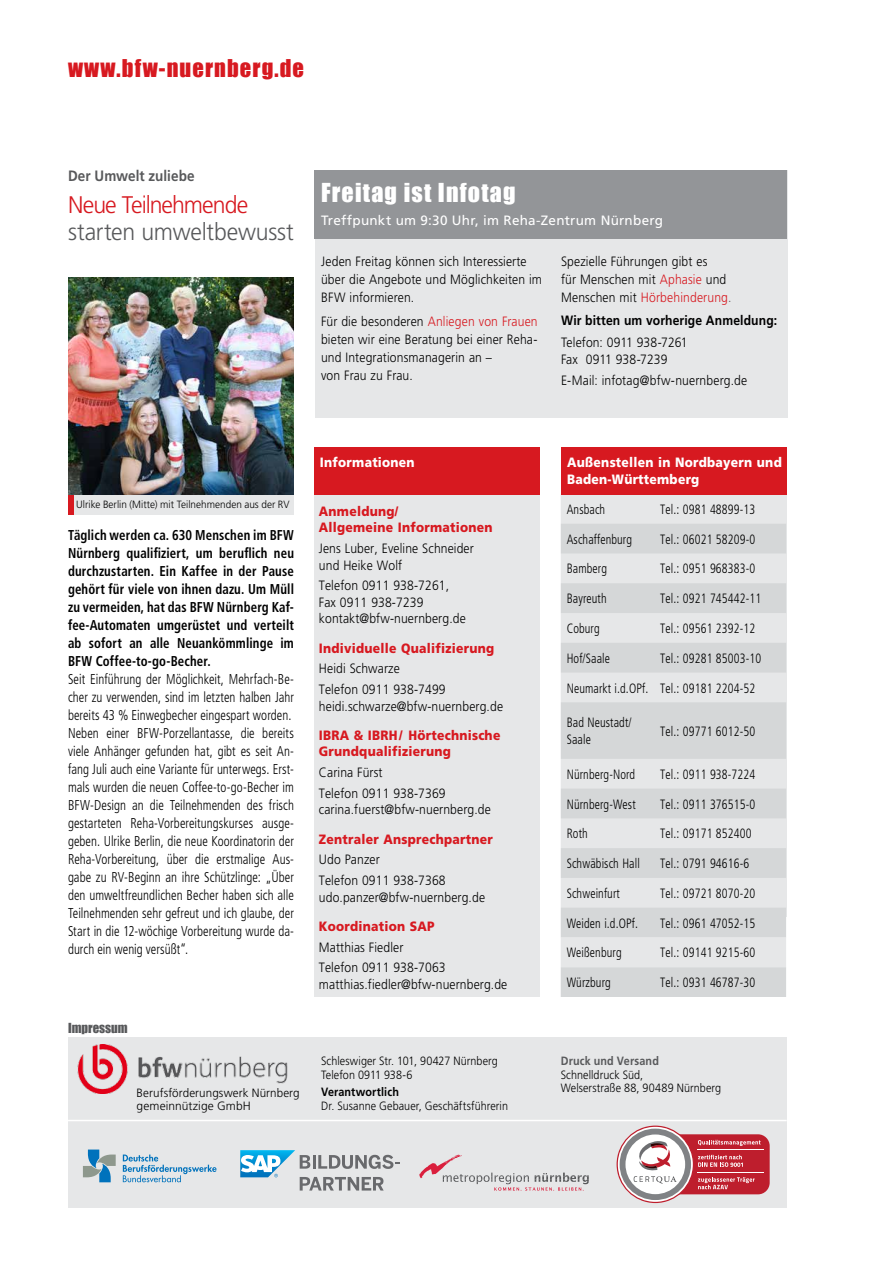
<style>
.page{position:relative;width:893px;height:1263px;background:#fff}
.page>*{position:absolute;margin:0;border:0;box-sizing:border-box;transform-origin:0 0}
.t1{font:300 24px "Frutiger LT Std";letter-spacing:-.01em;color:#58595b;scale:.96 1}
.t2{font:24px "Impact";letter-spacing:.05em;color:#fff}
.t3{font:300 24px "Frutiger LT Std";letter-spacing:-.04em;color:#d71920;scale:.96 1}
.t4{font:22.5px "Impact";letter-spacing:.05em;color:#d71920}
.t5{font:700 15px "Frutiger LT Std";letter-spacing:.005em;color:#58595b;scale:.9 1}
.t6{font:300 condensed 14.25px/18px "Frutiger LT Std";letter-spacing:.005em;color:#000;scale:.9 1}
.t7{font:700 condensed 14.25px/18px "Frutiger LT Std";letter-spacing:.01em;color:#000;text-align:justify;scale:.9 1}
.t8{font:300 13.5px/18px "Frutiger LT Std";letter-spacing:.01em;color:#000;scale:.9 1}
.t9{font:300 condensed 13.5px/16.5px "Frutiger LT Std";letter-spacing:.01em;color:#000;scale:.9 1}
.t10{font:900 13.5px/16.5px "Frutiger LT Std";letter-spacing:.02em;color:#d71920;scale:.9 1}
.t11{font:900 13.5px/16.5px "Frutiger LT Std";letter-spacing:.02em;color:#fff;scale:.9 1}
.t12{font:13.5px "Frutiger LT Std";letter-spacing:.015em;color:#fff}
.t13{font:700 13.5px "Frutiger LT Std";letter-spacing:.01em;color:#000;scale:.9 1}
.t14{font:12.75px "Impact";color:#58595b}
.t15{font:300 12px/13.5px "Frutiger LT Std";letter-spacing:.01em;color:#000;scale:.9 1}
.t16{font:300 12px/13.5px "Frutiger LT Std";letter-spacing:.01em;color:#000}
.t17{font:700 12px "Frutiger LT Std";letter-spacing:.015em;color:#58595b;scale:.9 1}
.t18{font:700 12px "Frutiger LT Std";letter-spacing:.015em;color:#000;scale:.9 1}
.t19{font:300 10.5px "Frutiger LT Std";color:#000;scale:.95 1}
.s1{color:#d71920}
.s2{color:#58595b}
</style>
<div class="page">
<div style="left:68px;top:1037px;width:719px;height:171px;background:#e6e7e8"></div>
<svg style="left:419px;top:1154px;width:170px;height:37px"></svg>
<svg style="left:240px;top:1150px;width:160px;height:40px"></svg>
<hr style="left:68px;top:1120px;width:719px;height:1px;background:#fff">
<div style="left:316px;top:170px;width:472px;height:247px;background:#e6e7e8"></div>
<div style="left:315px;top:170px;width:472px;height:68px;background:#939598"></div>
<svg style="left:83px;top:1149px;width:33px;height:33px"></svg>
<svg style="left:123px;top:1154px;width:94px;height:28px"></svg>
<div style="left:630px;top:1134px;width:140px;height:60px;background:#be1e2d;border-radius:12px"></div>
<hr style="left:698px;top:1172px;width:66px;height:1px;background:#fff">
<hr style="left:698px;top:1149px;width:66px;height:1px;background:#fff">
<svg style="left:617px;top:1125px;width:144px;height:78px"></svg>
<div style="left:314px;top:472px;width:226px;height:525px;background:#e6e7e8"></div>
<div style="left:314px;top:447px;width:226px;height:47px;background:#d71920"></div>
<div style="left:561px;top:494px;width:225px;height:30px;background:#e6e7e8"></div>
<svg style="left:561px;top:524px;width:225px;height:473px;fill:#d5d7d8"></svg>
<div style="left:561px;top:447px;width:226px;height:47px;background:#d71920"></div>
<img style="left:78px;top:1044px;width:210px;height:50px">
<img style="left:68px;top:278px;width:226px;height:217px">
<div style="left:68px;top:495px;width:226px;height:19px;background:#e6e7e8"></div>
<div style="left:68px;top:495px;width:5px;height:19px;background:#d71920"></div>
<h2 class="t4" style="left:68px;top:50px;width:238px">www.bfw-nuernberg.de</h2>
<p class="t5" style="left:68px;top:167px;width:142px">Der Umwelt zuliebe</p>
<h1 class="t3" style="left:68px;top:191px;width:189px">Neue Teilnehmende</h1>
<h1 class="t1" style="left:68px;top:218px;width:237px">starten umweltbewusst</h1>
<h1 class="t2" style="left:321px;top:174px;width:196px">Freitag ist Infotag</h1>
<p class="t12" style="left:321px;top:212px;width:344px">Treffpunkt um 9:30 Uhr, im Reha-Zentrum Nürnberg</p>
<p class="t8" style="left:321px;top:253px;width:247px">Jeden Freitag können sich Interessierte über die Angebote und Möglichkeiten im<br>BFW informieren.</p>
<p class="t8" style="left:321px;top:312px;width:242px">Für die besonderen <span class="s1">Anliegen von Frauen </span>bieten wir eine Beratung bei einer Reha&shy;und Integrationsmanagerin an –<br>von Frau zu Frau.</p>
<p class="t8" style="left:561px;top:253px;width:191px">Spezielle Führungen gibt es<br>für Menschen mit <span class="s1">Aphasie</span> und<br>Menschen mit <span class="s1">Hörbehinderung</span><span class="s2">.</span></p>
<p class="t13" style="left:561px;top:313px;width:242px">Wir bitten um vorherige Anmeldung:</p>
<p class="t8" style="left:561px;top:335px;width:142px;line-height:16.5px">Telefon: 0911 938-7261<br>Fax 0911 938-7239</p>
<p class="t8" style="left:561px;top:371px;width:208px">E-Mail: infotag@bfw-nuernberg.de</p>
<p class="t19" style="left:76px;top:498px;width:226px">Ulrike Berlin (Mitte) mit Teilnehmenden aus der RV</p>
<p class="t7" style="left:68px;top:526px;width:253px">Täglich werden ca. 630 Menschen im BFW Nürnberg qualifiziert, um beruflich neu durchzustarten. Ein Kaffee in der Pause gehört für viele von ihnen dazu. Um Müll zu vermeiden, hat das BFW Nürnberg Kaf&shy;fee-Automaten umgerüstet und verteilt ab sofort an alle Neuankömmlinge im BFW Coffee-to-go-Becher.</p>
<p class="t6" style="left:68px;top:670px;width:253px">Seit Einführung der Möglichkeit, Mehrfach-Be&shy;cher zu verwenden, sind im letzten halben Jahr bereits 43 % Einwegbecher eingespart worden.<br>Neben einer BFW-Porzellantasse, die bereits viele Anhänger gefunden hat, gibt es seit An&shy;fang Juli auch eine Variante für unterwegs. Erst&shy;mals wurden die neuen Coffee-to-go-Becher im BFW-Design an die Teilnehmenden des frisch gestarteten Reha-Vorbereitungskurses ausge&shy;geben. Ulrike Berlin, die neue Koordinatorin der Reha-Vorbereitung, über die erstmalige Aus&shy;gabe zu RV-Beginn an ihre Schützlinge: „Über den umweltfreundlichen Becher haben sich alle Teilnehmenden sehr gefreut und ich glaube, der Start in die 12-wöchige Vorbereitung wurde da&shy;durch ein wenig versüßt“.</p>
<p class="t14" style="left:68px;top:1018px;width:61px">Impressum</p>
<p class="t16" style="left:137px;top:1086px;width:165px">Berufsförderungswerk Nürnberg gemeinnützige GmbH</p>
<p class="t11" style="left:320px;top:454px;width:107px">Informationen</p>
<p class="t10" style="left:319px;top:503px;width:195px">Anmeldung/<br>Allgemeine Informationen</p>
<p class="t8" style="left:319px;top:540px;width:174px;line-height:16.5px">Jens Luber, Eveline Schneider und Heike Wolf</p>
<p class="t8" style="left:319px;top:578px;width:165px;line-height:16.5px">Telefon 0911 938-7261,<br>Fax 0911 938-7239 kontakt@bfw-nuernberg.de</p>
<p class="t10" style="left:319px;top:640px;width:196px">Individuelle Qualifizierung</p>
<p class="t8" style="left:319px;top:658px;width:142px;line-height:20.7px">Heidi Schwarze<br>Telefon 0911 938-7499</p>
<p class="t8" style="left:319px;top:697px;width:206px">heidi.schwarze@bfw-nuernberg.de</p>
<p class="t10" style="left:319px;top:727px;width:203px">IBRA &amp; IBRH/ Hörtechnische<br>Grundqualifizierung</p>
<p class="t8" style="left:319px;top:762px;width:142px;line-height:20.7px">Carina Fürst<br>Telefon 0911 938-7369</p>
<p class="t8" style="left:319px;top:801px;width:192px">carina.fuerst@bfw-nuernberg.de</p>
<p class="t10" style="left:319px;top:831px;width:195px">Zentraler Ansprechpartner</p>
<p class="t8" style="left:319px;top:849px;width:142px;line-height:20.7px">Udo Panzer<br>Telefon 0911 938-7368</p>
<p class="t8" style="left:319px;top:888px;width:186px">udo.panzer@bfw-nuernberg.de</p>
<p class="t10" style="left:319px;top:918px;width:130px">Koordination SAP</p>
<p class="t8" style="left:319px;top:937px;width:142px;line-height:20.7px">Matthias Fiedler<br>Telefon 0911 938-7063</p>
<p class="t8" style="left:319px;top:975px;width:211px">matthias.fiedler@bfw-nuernberg.de</p>
<p class="t15" style="left:321px;top:1054px;width:198px">Schleswiger Str. 101, 90427 Nürnberg<br>Telefon 0911 938-6</p>
<p class="t18" style="left:321px;top:1085px;width:88px">Verantwortlich</p>
<p class="t15" style="left:321px;top:1099px;width:209px">Dr. Susanne Gebauer, Geschäftsführerin</p>
<p class="t11" style="left:567px;top:454px;width:240px">Außenstellen in Nordbayern und<br>Baden-Württemberg</p>
<p class="t9" style="left:567px;top:501px;width:44px">Ansbach</p>
<p class="t9" style="left:660px;top:501px;width:107px">Tel.: 0981 48899-13</p>
<p class="t9" style="left:567px;top:531px;width:74px">Aschaffenburg</p>
<p class="t9" style="left:660px;top:531px;width:107px">Tel.: 06021 58209-0</p>
<p class="t9" style="left:567px;top:561px;width:46px">Bamberg</p>
<p class="t9" style="left:660px;top:561px;width:107px">Tel.: 0951 968383-0</p>
<p class="t9" style="left:567px;top:590px;width:46px">Bayreuth</p>
<p class="t9" style="left:660px;top:590px;width:114px">Tel.: 0921 745442-11</p>
<p class="t9" style="left:567px;top:620px;width:38px">Coburg</p>
<p class="t9" style="left:660px;top:620px;width:107px">Tel.: 09561 2392-12</p>
<p class="t9" style="left:567px;top:650px;width:50px">Hof/Saale</p>
<p class="t9" style="left:660px;top:650px;width:114px">Tel.: 09281 85003-10</p>
<p class="t9" style="left:567px;top:680px;width:211px">Neumarkt i.d.OPf. Tel.: 09181 2204-52</p>
<p class="t9" style="left:567px;top:715px;width:74px">Bad Neustadt/<br>Saale</p>
<p class="t9" style="left:660px;top:723px;width:107px">Tel.: 09771 6012-50</p>
<p class="t9" style="left:567px;top:766px;width:78px">Nürnberg-Nord</p>
<p class="t9" style="left:660px;top:766px;width:107px">Tel.: 0911 938-7224</p>
<p class="t9" style="left:567px;top:796px;width:78px">Nürnberg-West</p>
<p class="t9" style="left:660px;top:796px;width:107px">Tel.: 0911 376515-0</p>
<p class="t9" style="left:567px;top:826px;width:25px">Roth</p>
<p class="t9" style="left:660px;top:826px;width:103px">Tel.: 09171 852400</p>
<p class="t9" style="left:567px;top:855px;width:83px">Schwäbisch Hall</p>
<p class="t9" style="left:660px;top:855px;width:100px">Tel.: 0791 94616-6</p>
<p class="t9" style="left:567px;top:885px;width:61px">Schweinfurt</p>
<p class="t9" style="left:660px;top:885px;width:107px">Tel.: 09721 8070-20</p>
<p class="t9" style="left:567px;top:915px;width:81px">Weiden i.d.OPf.</p>
<p class="t9" style="left:660px;top:915px;width:107px">Tel.: 0961 47052-15</p>
<p class="t9" style="left:567px;top:945px;width:62px">Weißenburg</p>
<p class="t9" style="left:660px;top:945px;width:107px">Tel.: 09141 9215-60</p>
<p class="t9" style="left:567px;top:974px;width:50px">Würzburg</p>
<p class="t9" style="left:660px;top:974px;width:107px">Tel.: 0931 46787-30</p>
<p class="t17" style="left:561px;top:1054px;width:111px">Druck und Versand</p>
<p class="t15" style="left:561px;top:1068px;width:180px">Schnelldruck Süd,<br>Welserstraße 88, 90489 Nürnberg</p>
</div>
